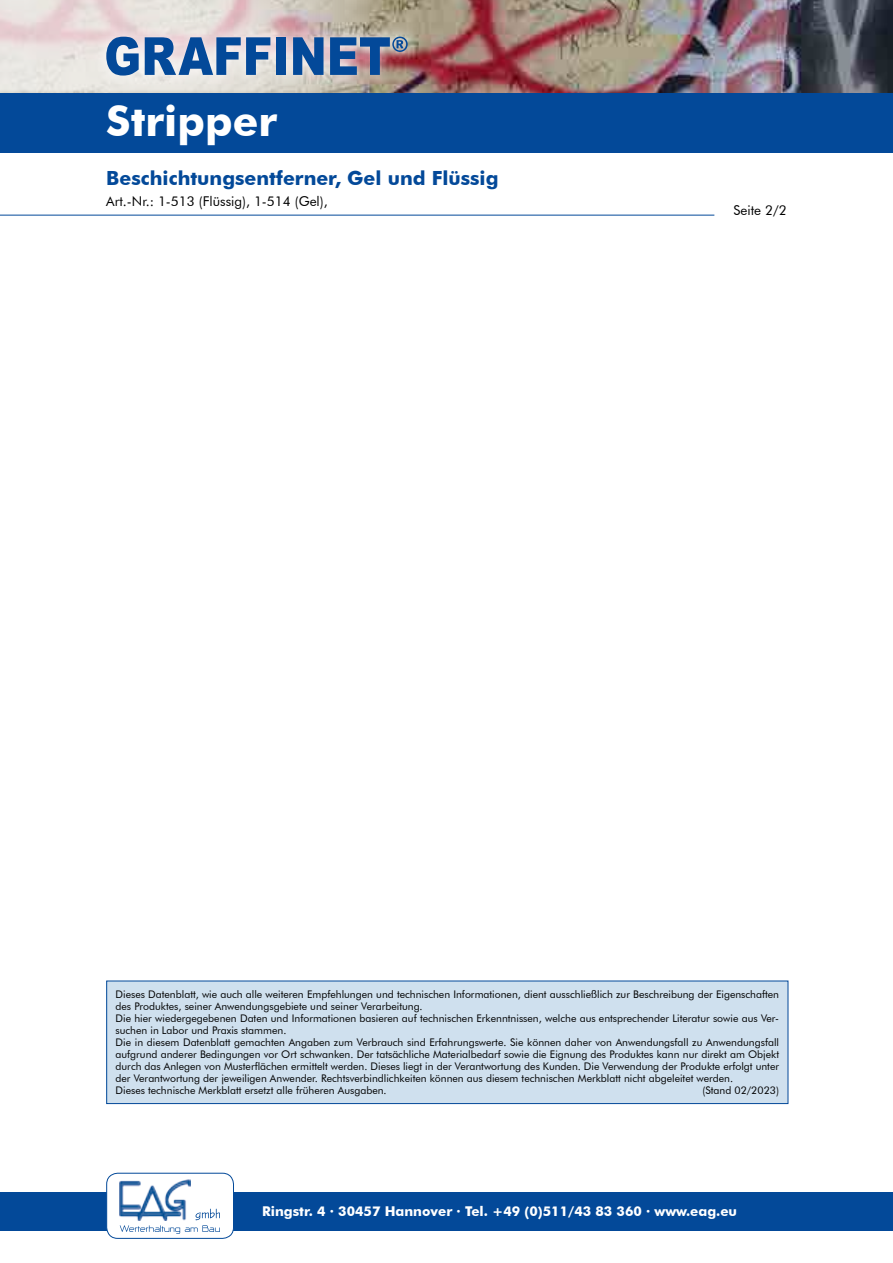
<style>
.page{position:relative;width:893px;height:1263px;background:#fff}
.page>*{position:absolute;margin:0;border:0;box-sizing:border-box;transform-origin:0 0}
.t1{font:700 42px "Futura BT";color:#fff}
.t2{font:700 19.5px "Futura BT";color:#034999}
.t3{font:700 13.5px "Futura BT";color:#fff}
.t4{font:13.5px "Futura BT";color:#000}
.t5{font:10.5px/12px "Futura BT";color:#000}
</style>
<div class="page">
<div style="left:107px;top:981px;width:681px;height:122px;background:#cfe0ee"></div>
<div style="left:106px;top:981px;width:682px;height:123px;border:1px solid #034999"></div>
<div style="left:0;top:1192px;width:893px;height:39px;background:#034999"></div>
<img style="left:374px;top:0;width:519px;height:93px">
<svg style="left:0;top:0;width:374px;height:93px;background:#e1d7d3"></svg>
<div style="left:0;top:93px;width:893px;height:60px;background:#034999"></div>
<div style="left:107px;top:1173px;width:126px;height:65px;background:#fff;border-radius:11px"></div>
<svg style="left:120px;top:1209px;width:100px;height:25px"></svg>
<img style="left:120px;top:1180px;width:71px;height:40px">
<div style="left:106px;top:1173px;width:128px;height:66px;border:1px solid #034999;border-radius:11px"></div>
<hr style="left:0;top:215px;width:714px;height:1px;background:#034999">
<div style="left:91px;top:21px;width:332px;height:70px;background:#fff;opacity:.75"></div>
<svg style="left:106px;top:37px;width:33px;height:39px"></svg>
<svg style="left:145px;top:37px;width:125px;height:38px;background:#668ab8"></svg>
<div style="left:276px;top:37px;width:10px;height:38px;background:#034999"></div>
<svg style="left:293px;top:37px;width:30px;height:38px"></svg>
<svg style="left:330px;top:37px;width:78px;height:38px;background:#636c92"></svg>
<h1 class="t1" style="left:106px;top:96px;width:172px">Stripper</h1>
<h2 class="t2" style="left:106px;top:166px;width:394px">Beschichtungsentferner, Gel und Flüssig</h2>
<p class="t4" style="left:106px;top:193px;width:223px">Art.-Nr.: 1-513 (Flüssig), 1-514 (Gel),</p>
<p class="t4" style="left:733px;top:202px;width:55px">Seite 2/2</p>
<p class="t5" style="left:116px;top:988px;width:665px">Dieses Datenblatt, wie auch alle weiteren Empfehlungen und technischen Informationen, dient ausschließlich zur Beschreibung der Eigenschaften des Produktes, seiner Anwendungsgebiete und seiner Verarbeitung.<br>Die hier wiedergegebenen Daten und Informationen basieren auf technischen Erkenntnissen, welche aus entsprechender Literatur sowie aus Ver&shy;suchen in Labor und Praxis stammen.<br>Die in diesem Datenblatt gemachten Angaben zum Verbrauch sind Erfahrungswerte. Sie können daher von Anwendungsfall zu Anwendungsfall aufgrund anderer Bedingungen vor Ort schwanken. Der tatsächliche Materialbedarf sowie die Eignung des Produktes kann nur direkt am Objekt durch das Anlegen von Musterflächen ermittelt werden. Dieses liegt in der Verantwortung des Kunden. Die Verwendung der Produkte erfolgt unter der Verantwortung der jeweiligen Anwender. Rechtsverbindlichkeiten können aus diesem technischen Merkblatt nicht abgeleitet werden.<br>Dieses technische Merkblatt ersetzt alle früheren Ausgaben.</p>
<p class="t5" style="left:702px;top:1084px;width:78px">(Stand 02/2023)</p>
<p class="t3" style="left:262px;top:1203px;width:476px">Ringstr. 4 · 30457 Hannover · Tel. +49 (0)511/43 83 360 · www.eag.eu</p>
</div>
